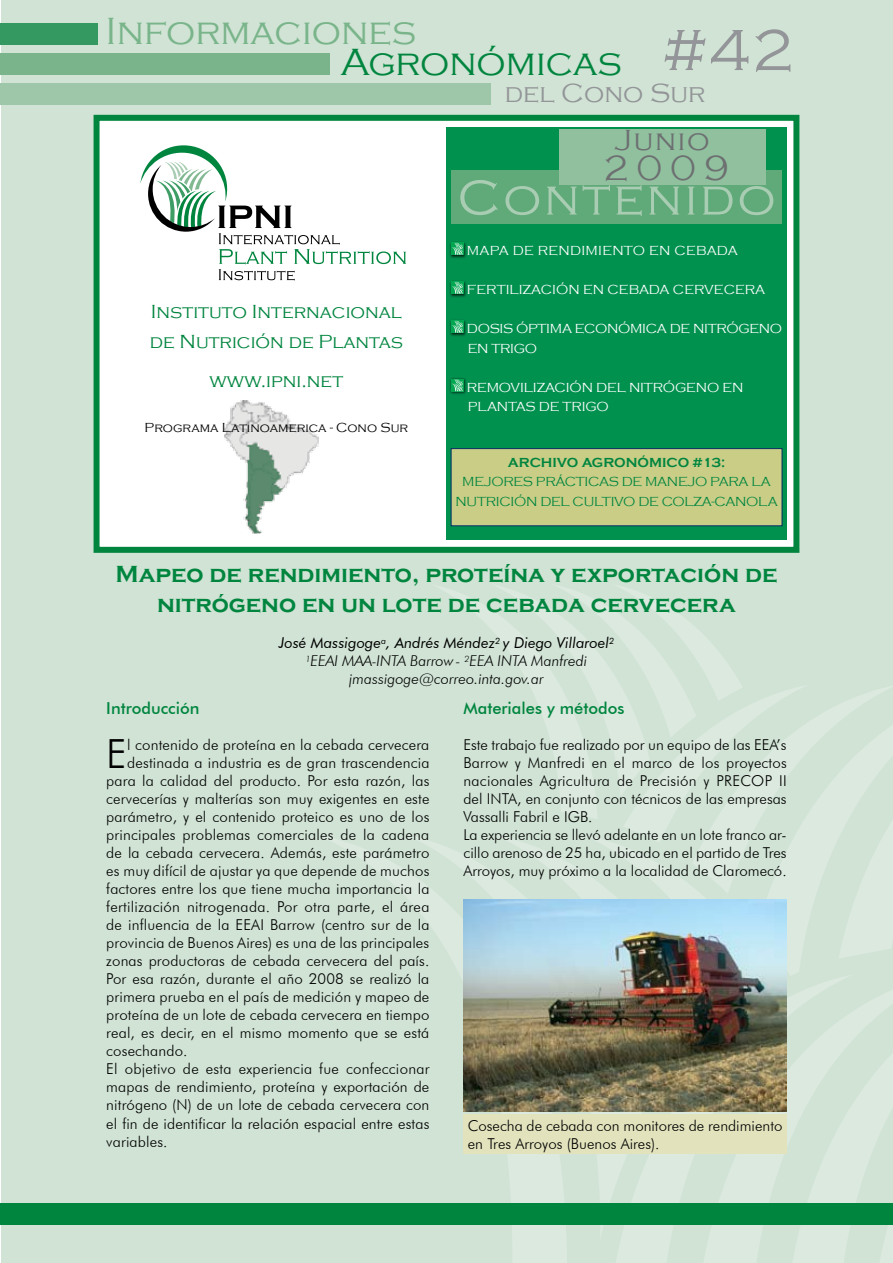
<style>
.page{position:relative;width:893px;height:1263px;background:#fff}
.page>*{position:absolute;margin:0;border:0;box-sizing:border-box;transform-origin:0 0}
.t1{font:300 51px "Copperplate Gothic";letter-spacing:.05em;color:#a9cdb2}
.t2{font:300 40.2px "Futura BT";color:#000}
.t3{font:300 39px "Copperplate Gothic";color:#00853f}
.t4{font:300 39px "Copperplate Gothic";color:#79b48a}
.t5{font:300 36px "Copperplate Gothic";color:#6d6f71}
.t6{font:300 30px "Copperplate Gothic";color:#6d6f71}
.t7{font:300 27px "Copperplate Gothic";color:#939598}
.t8{font:700 24px/30px "Copperplate Gothic";color:#00853f;text-align:center}
.t9{font:300 19.5px/30px "Copperplate Gothic";color:#00853f}
.t10{font:500 16.5px "Futura BT";color:#00853f}
.t11{font:300 15px/18px "Futura BT";letter-spacing:.01em;color:#000}
.t12{font:italic 300 15px/18px "Futura BT";color:#000;text-align:center}
.t13{font:300 13.5px/19.5px "Copperplate Gothic";letter-spacing:-.005em;color:#fff}
.t14{font:300 13.5px/19.5px "Copperplate Gothic";letter-spacing:-.02em;color:#00853f}
.t15{font:300 13.5px "Copperplate Gothic";color:#000}
.t16{font:300 13.5px "Copperplate Gothic";letter-spacing:.02em;color:#fff}
.t17{font:700 13.5px "Copperplate Gothic";color:#00853f}
.s1{font-size:60px;color:#939598}
.s2{font-weight:400}
</style>
<div class="page">
<div style="left:1px;top:0;width:892px;height:1263px;background:#d0e3d4"></div>
<svg style="left:323px;top:836px;width:244px;height:427px"></svg>
<svg style="left:437px;top:585px;width:456px;height:389px"></svg>
<svg style="left:644px;top:835px;width:65px;height:64px"></svg>
<svg style="left:406px;top:835px;width:238px;height:406px"></svg>
<svg style="left:612px;top:974px;width:236px;height:289px;fill:#dbe9df"></svg>
<svg style="left:700px;top:982px;width:193px;height:281px"></svg>
<svg style="left:789px;top:1034px;width:104px;height:229px"></svg>
<div style="left:0;top:1203px;width:893px;height:22px;background:#00853f"></div>
<div style="left:97px;top:118px;width:699px;height:432px;background:#fff"></div>
<div style="left:94px;top:115px;width:705px;height:438px;border:6px solid #00853f"></div>
<div style="left:0;top:53px;width:330px;height:21px;background:#79b48a"></div>
<div style="left:0;top:23px;width:98px;height:22px;background:#339960"></div>
<div style="left:446px;top:128px;width:341px;height:412px;background:#00914f"></div>
<div style="left:451px;top:170px;width:331px;height:54px;background:#60a979"></div>
<div style="left:559px;top:129px;width:206px;height:56px;background:#90c09e"></div>
<svg style="left:140px;top:145px;width:266px;height:136px"></svg>
<div style="left:0;top:83px;width:490px;height:21px;background:#9dc7a8"></div>
<img style="left:225px;top:400px;width:93px;height:133px">
<img style="left:463px;top:899px;width:324px;height:213px">
<div style="left:463px;top:1114px;width:324px;height:40px;background:#e2e3bd"></div>
<div style="left:451px;top:449px;width:331px;height:77px;background:#cacd86"></div>
<div style="left:451px;top:448px;width:331px;height:78px;border:1px solid #002d62"></div>
<div style="left:448px;top:240px;width:19px;height:19px;background:#000;opacity:.75"></div>
<svg style="left:451px;top:242px;width:12px;height:13px"></svg>
<svg style="left:452px;top:243px;width:11px;height:12px"></svg>
<div style="left:448px;top:279px;width:19px;height:19px;background:#000;opacity:.75"></div>
<svg style="left:451px;top:281px;width:12px;height:13px"></svg>
<svg style="left:452px;top:282px;width:11px;height:12px"></svg>
<div style="left:448px;top:318px;width:19px;height:19px;background:#000;opacity:.75"></div>
<svg style="left:451px;top:320px;width:12px;height:13px"></svg>
<svg style="left:452px;top:321px;width:11px;height:12px"></svg>
<div style="left:448px;top:377px;width:19px;height:19px;background:#000;opacity:.75"></div>
<svg style="left:451px;top:379px;width:12px;height:13px"></svg>
<svg style="left:452px;top:379px;width:11px;height:12px"></svg>
<h3 class="t4" style="left:106px;top:10px;width:312px">INFORMACIONES</h3>
<h3 class="t3" style="left:341px;top:41px;width:455px">AGRONÓMICAS <span class="s1">#42</span></h3>
<h3 class="t7" style="left:505px;top:78px;width:202px">DEL CONO SUR</h3>
<h3 class="t9" style="left:150px;top:297px;width:255px">INSTITUTO INTERNACIONAL<br>DE NUTRICIÓN DE PLANTAS</h3>
<h3 class="t9" style="left:210px;top:366px;width:135px">WWW.IPNI.NET</h3>
<p class="t15" style="left:145px;top:420px;width:265px">PROGRAMA LATINOAMERICA - CONO SUR</p>
<h3 class="t6" style="left:614px;top:124px;width:97px">JUNIO</h3>
<h3 class="t5" style="left:603px;top:149px;width:128px">2 0 0 9</h3>
<h1 class="t1" style="left:457px;top:170px;width:320px">CONTENIDO</h1>
<p class="t13" style="left:467px;top:241px;width:24px">MAPA</p>
<p class="t16" style="left:513px;top:243px;width:225px">DE RENDIMIENTO EN CEBADA</p>
<p class="t13" style="left:467px;top:280px;width:298px">FERTILIZACIÓN EN CEBADA CERVECERA</p>
<p class="t13" style="left:467px;top:319px;width:32px">DOSIS</p>
<p class="t13" style="left:516px;top:319px;width:40px">ÓPTIMA</p>
<p class="t13" style="left:575px;top:319px;width:66px">ECONÓMICA</p>
<p class="t13" style="left:670px;top:319px;width:114px">DE NITRÓGENO</p>
<p class="t13" style="left:468px;top:339px;width:71px">EN TRIGO</p>
<p class="t13" style="left:467px;top:378px;width:276px">REMOVILIZACIÓN DEL NITRÓGENO EN<br>PLAN</p>
<p class="t13" style="left:508px;top:397px;width:102px">TAS DE TRIGO</p>
<p class="t17" style="left:508px;top:455px;width:219px">Archivo Agronómico #13:</p>
<p class="t14" style="left:462px;top:472px;width:132px">MEJORES PRÁCTICAS</p>
<p class="t14" style="left:455px;top:472px;width:313px;text-indent:166px">DE MAN EJO PARA LA<br>NUTRICI ÓN DEL CULTIVO DE COLZA-CAN OLA</p>
<h3 class="t8" style="left:116px;top:560px;width:663px">Mapeo de rendimiento, proteína y exportación de nitrógeno en un lote de cebada cervecera</h3>
<p class="t12" style="left:279px;top:634px;width:337px"><span class="s2">José Massigoge</span><sup>a</sup><span class="s2">, Andrés Méndez</span><sup>2</sup> <span class="s2">y Diego Villaroel</span><sup>2<br></sup><sup>1</sup>EEAI MAA-INTA Barrow - <sup>2</sup>EEA INTA Manfredi jmassigoge@correo.inta.gov.ar</p>
<p class="t10" style="left:106px;top:698px;width:95px">Introducción</p>
<h2 class="t2" style="left:106px;top:730px;width:22px">E</h2>
<p class="t11" style="left:127px;top:736px;width:304px">l contenido de proteína en la cebada cervecera</p>
<p class="t10" style="left:463px;top:698px;width:162px">Materiales y métodos</p>
<p class="t11" style="left:463px;top:736px;width:325px">Este trabajo fue realizado por un equipo de las EEA’s Barrow y Manfredi en el marco de los proyectos nacionales Agricultura de Precisión y PRECOP II del INTA, en conjunto con técnicos de las empresas Vassalli Fabril e IGB.<br>La experiencia se llevó adelante en un lote franco ar&shy;cillo arenoso de 25 ha, ubicado en el partido de Tres Arroyos, muy próximo a la localidad de Claromecó.</p>
<p class="t11" style="left:127px;top:754px;width:304px">destinada a industria es de gran trascendencia</p>
<p class="t11" style="left:106px;top:772px;width:325px">para la calidad del producto. Por esta razón, las</p>
<p class="t11" style="left:106px;top:790px;width:325px">cervecerías y malterías son muy exigentes en este</p>
<p class="t11" style="left:106px;top:808px;width:325px">parámetro, y el contenido proteico es uno de los</p>
<p class="t11" style="left:106px;top:826px;width:324px">principales problemas comerciales de la cadena</p>
<p class="t11" style="left:106px;top:844px;width:325px">de la cebada cervecera. Además, este parámetro</p>
<p class="t11" style="left:106px;top:862px;width:325px">es muy difícil de ajustar ya que depende de muchos</p>
<p class="t11" style="left:106px;top:880px;width:325px">factores entre los que tiene mucha importancia la</p>
<p class="t11" style="left:106px;top:898px;width:325px">fertilización nitrogenada. Por otra parte, el área</p>
<p class="t11" style="left:106px;top:916px;width:325px">de influencia de la EEAI Barrow (centro sur de la</p>
<p class="t11" style="left:106px;top:934px;width:324px">provincia de Buenos Aires) es una de las principales</p>
<p class="t11" style="left:106px;top:952px;width:325px">zonas productoras de cebada cervecera del país.</p>
<p class="t11" style="left:106px;top:970px;width:325px">Por esa razón, durante el año 2008 se realizó la</p>
<p class="t11" style="left:106px;top:988px;width:325px">primera prueba en el país de medición y mapeo de</p>
<p class="t11" style="left:106px;top:1006px;width:325px">proteína de un lote de cebada cervecera en tiempo</p>
<p class="t11" style="left:106px;top:1024px;width:325px">real, es decir, en el mismo momento que se está</p>
<p class="t11" style="left:106px;top:1042px;width:83px">cosechando.</p>
<p class="t11" style="left:106px;top:1060px;width:325px">El objetivo de esta experiencia fue confeccionar</p>
<p class="t11" style="left:106px;top:1078px;width:325px">mapas de rendimiento, proteína y exportación de</p>
<p class="t11" style="left:106px;top:1096px;width:325px">nitrógeno (N) de un lote de cebada cervecera con</p>
<p class="t11" style="left:106px;top:1114px;width:325px">el fin de identificar la relación espacial entre estas</p>
<p class="t11" style="left:106px;top:1132px;width:63px">variables.</p>
<p class="t11" style="left:468px;top:1116px;width:316px">Cosecha de cebada con monitores de rendimiento en Tres Arroyos (Buenos Aires).</p>
</div>
